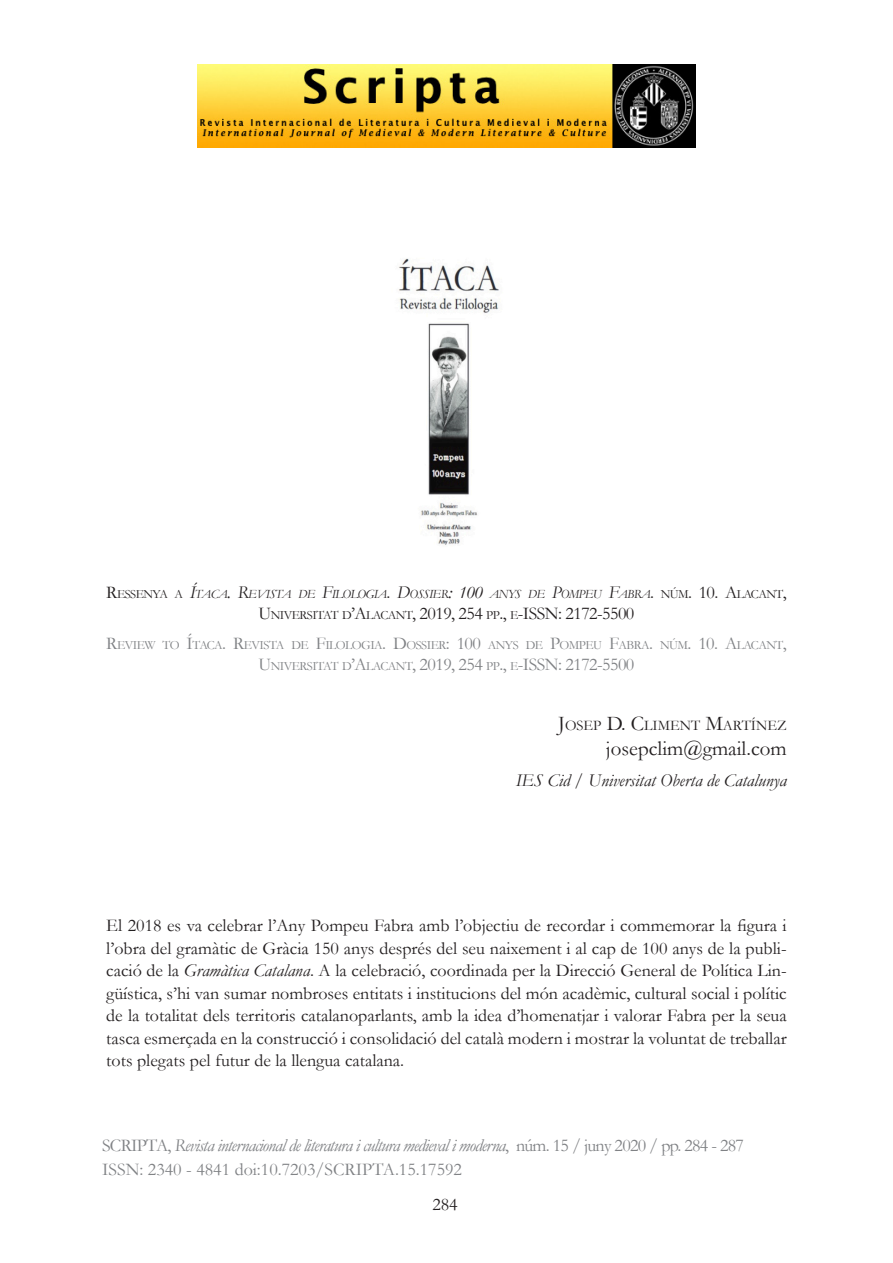
<style>
.page{position:relative;width:893px;height:1263px;background:#fff}
.page>*{position:absolute;margin:0;border:0;box-sizing:border-box;transform-origin:0 0}
.t1{font:21px "Garamond";color:#231f20}
.text_normal{font:18px/22.5px "Garamond";color:#231f20;text-align:justify}
.t2{font:18px/23.2px "Garamond";color:#808285}
.t3{font:italic 18px "Garamond";color:#231f20}
.títol_ressenya{font:18px "Garamond";letter-spacing:-.03em;color:#231f20}
.títol_ressenya-2{font:18px "Garamond";letter-spacing:-.03em;color:#808285}
.t4{font:14.7px "Garamond";color:#231f20}
.títol_ressenya-3{font:italic 12.6px/21px "Garamond";letter-spacing:-.045em;color:#231f20}
.títol_ressenya-4{font:12.6px/21px "Garamond";letter-spacing:-.045em;color:#808285}
.s1{font-style:normal;font-size:18px}
.s2{font-style:normal}
.s3{font-size:18px}
.s4{font-size:21px}
.s5{font-style:italic}
</style>
<div class="page">
<img style="left:197px;top:64px;width:499px;height:84px">
<img style="left:398px;top:258px;width:101px;height:287px">
<p class="títol_ressenya-3" style="left:259px;top:584px;width:530px;text-indent:-152px"><span class="s1">R</span><span class="s2">ESSENYA A</span> <span class="s3">Í</span>TACA<span class="s3">. R</span>EVISTA DE <span class="s3">F</span>ILOLOGIA<span class="s1">.</span> <span class="s3">D</span>OSSIER<span class="s3">: 100</span> ANYS DE <span class="s3">P</span>OMPEU <span class="s3">F</span>ABRA<span class="s1">.</span> <span class="s2">NÚM</span><span class="s1">. 10. A</span><span class="s2">LACANT</span><span class="s1">,<br>U</span><span class="s2">NIVERSITAT D</span><span class="s1">’A</span><span class="s2">LACANT</span><span class="s1">, 2019, 254</span> <span class="s2">PP</span><span class="s1">.,</span> <span class="s2">E</span><span class="s1">-ISSN</span></p>
<p class="títol_ressenya" style="left:558px;top:603px;width:78px">: 2172-5500</p>
<p class="títol_ressenya-4" style="left:259px;top:635px;width:530px;text-indent:-152px"><span class="s3">R</span>EVIEW TO <span class="s3">Í</span>TACA<span class="s3">. R</span>EVISTA DE <span class="s3">F</span>ILOLOGIA<span class="s3">. D</span>OSSIER<span class="s3">: 100</span> ANYS DE <span class="s3">P</span>OMPEU <span class="s3">F</span>ABRA<span class="s3">.</span> NÚM<span class="s3">. 10. A</span>LACANT<span class="s3">,<br>U</span>NIVERSITAT D<span class="s3">’A</span>LACANT<span class="s3">, 2019, 254</span> PP<span class="s3">.,</span> E<span class="s3">-ISSN</span></p>
<p class="títol_ressenya-2" style="left:558px;top:654px;width:78px">: 2172-5500</p>
<p class="t4" style="left:558px;top:716px;width:230px"><span class="s4">J</span>OSEP <span class="s4">D. C</span>LIMENT <span class="s4">M</span>ARTÍNEZ</p>
<p class="t1" style="left:606px;top:736px;width:182px">josepclim@gmail.com</p>
<p class="t3" style="left:516px;top:769px;width:272px">IES Cid / Universitat Oberta de Catalunya</p>
<p class="text_normal" style="left:106px;top:914px;width:682px">El 2018 es va celebrar l’Any Pompeu Fabra amb l’objectiu de recordar i commemorar la figura i l’obra del gramàtic de Gràcia 150 anys després del seu naixement i al cap de 100 anys de la publi&shy;cació de la <span class="s5">Gramàtica Catalana</span>. A la celebració, coordinada per la Direcció General de Política Lin&shy;güística, s’hi van sumar nombroses entitats i institucions del món acadèmic, cultural social i polític de la totalitat dels territoris catalanoparlants, amb la idea d’homenatjar i valorar Fabra per la seua tasca esmerçada en la construcció i consolidació del català modern i mostrar la voluntat de treballar tots plegats pel futur de la llengua catalana.</p>
<p class="t2" style="left:102px;top:1134px;width:643px">SCRIPTA, <span class="s5">Revista internacional de literatura i cultura medieval i moderna</span>, núm. 15 / juny 2020 / pp. 284 - 287<br>ISSN: 2340 - 4841 doi:10.7203/SCRIPTA.15.17592</p>
<p class="text_normal" style="left:432px;top:1192px;width:27px">284</p>
</div>
